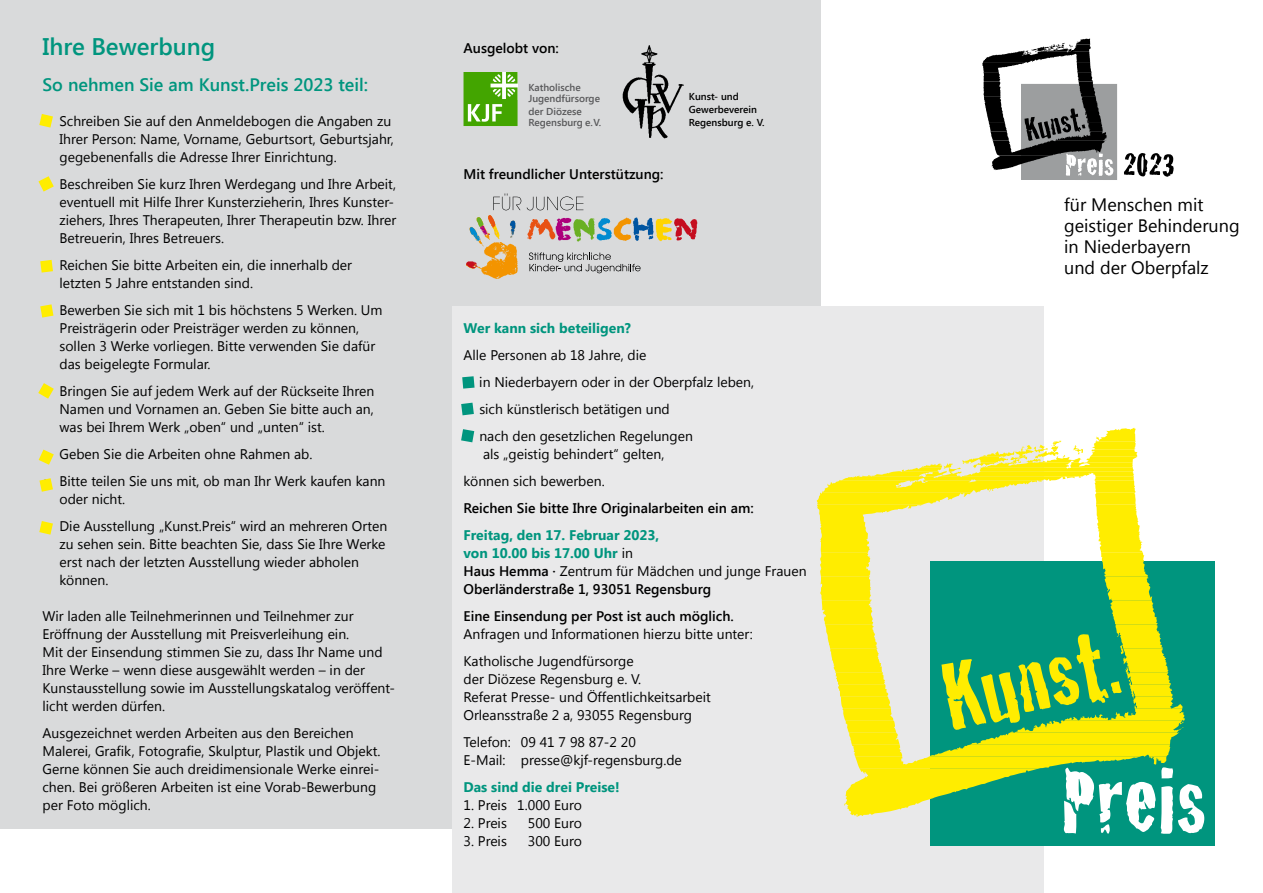
<style>
.page{position:relative;width:1263px;height:893px;background:#fff}
.page>*{position:absolute;margin:0;border:0;box-sizing:border-box;transform-origin:0 0}
.t1{font:600 24px "Segoe UI";color:#00957e}
.t2{font:18px/21px "Segoe UI";color:#000}
.t3{font:600 18px "Segoe UI";color:#00957e}
.t4{font:13.95px/18px "Segoe UI";color:#000}
.t5{font:700 13.95px/18px "Segoe UI";color:#00957e}
.t6{font:600 13.95px "Segoe UI";color:#000}
.t7{font:600 10.05px/11.9px "Segoe UI";color:#58585a}
.t8{font:600 10.05px/13px "Segoe UI";color:#000}
.s1{font-weight:400;color:#000}
.s2{font-weight:600;color:#000}
</style>
<div class="page">
<div style="left:0;top:0;width:821px;height:828px;background:#d9dadb"></div>
<div style="left:453px;top:306px;width:591px;height:587px;background:#e9e9ea"></div>
<div style="left:931px;top:562px;width:284px;height:284px;background:#00957e"></div>
<img style="left:623px;top:45px;width:61px;height:94px">
<svg style="left:817px;top:428px;width:387px;height:406px"></svg>
<svg style="left:39px;top:114px;width:14px;height:14px"></svg>
<svg style="left:39px;top:521px;width:14px;height:14px"></svg>
<svg style="left:462px;top:376px;width:12px;height:13px"></svg>
<svg style="left:40px;top:304px;width:13px;height:14px"></svg>
<svg style="left:38px;top:176px;width:16px;height:16px"></svg>
<svg style="left:39px;top:478px;width:14px;height:14px"></svg>
<svg style="left:38px;top:383px;width:16px;height:16px"></svg>
<svg style="left:461px;top:429px;width:13px;height:13px"></svg>
<svg style="left:40px;top:260px;width:13px;height:13px"></svg>
<svg style="left:461px;top:403px;width:13px;height:12px"></svg>
<svg style="left:39px;top:450px;width:15px;height:15px"></svg>
<svg style="left:1124px;top:153px;width:50px;height:24px"></svg>
<div style="left:1021px;top:84px;width:96px;height:96px;background:#9c9e9f"></div>
<svg style="left:982px;top:38px;width:131px;height:138px"></svg>
<svg style="left:463px;top:72px;width:54px;height:54px;background:#69b734"></svg>
<img style="left:478px;top:235px;width:40px;height:44px">
<svg style="left:529px;top:252px;width:112px;height:21px"></svg>
<svg style="left:493px;top:193px;width:28px;height:17px"></svg>
<svg style="left:527px;top:196px;width:56px;height:14px"></svg>
<img style="left:527px;top:217px;width:170px;height:25px">
<svg style="left:466px;top:261px;width:12px;height:8px"></svg>
<img style="left:469px;top:226px;width:12px;height:15px">
<svg style="left:476px;top:217px;width:14px;height:18px"></svg>
<img style="left:508px;top:220px;width:8px;height:20px">
<img style="left:490px;top:226px;width:10px;height:13px">
<img style="left:487px;top:215px;width:9px;height:14px">
<h1 class="t1" style="left:43px;top:30px;width:174px">Ihre Bewerbung</h1>
<p class="t3" style="left:43px;top:72px;width:327px">So nehmen Sie am Kunst.Preis 2023 teil:</p>
<p class="t4" style="left:60px;top:111px;width:336px;text-indent:-17px">• Schreiben Sie auf den Anmeldebogen die Angaben zu<br>Ihrer Person: Name, Vorname, Geburtsort, Geburtsjahr, gegebenenfalls die Adresse Ihrer Einrichtung.</p>
<p class="t4" style="left:60px;top:174px;width:338px;text-indent:-17px">• Beschreiben Sie kurz Ihren Werdegang und Ihre Arbeit, eventuell mit Hilfe Ihrer Kunsterzieherin, Ihres Kunster&shy;ziehers, Ihres Therapeuten, Ihrer Therapeutin bzw. Ihrer Betreuerin, Ihres Betreuers.</p>
<p class="t4" style="left:60px;top:255px;width:294px;text-indent:-17px">• Reichen Sie bitte Arbeiten ein, die innerhalb der letzten 5 Jahre entstanden sind.</p>
<p class="t4" style="left:60px;top:300px;width:324px;text-indent:-17px">• Bewerben Sie sich mit 1 bis höchstens 5 Werken. Um Preisträgerin oder Preisträger werden zu können, sollen 3 Werke vorliegen. Bitte verwenden Sie dafür das beigelegte Formular.</p>
<p class="t4" style="left:60px;top:381px;width:316px;text-align:justify;text-indent:-17px">• Bringen Sie auf jedem Werk auf der Rückseite Ihren Namen und Vornamen an. Geben Sie bitte auch an, was bei Ihrem Werk „oben“ und „unten“ ist.</p>
<p class="t4" style="left:43px;top:444px;width:271px">• Geben Sie die Arbeiten ohne Rahmen ab.</p>
<p class="t4" style="left:60px;top:471px;width:327px;text-indent:-17px">• Bitte teilen Sie uns mit, ob man Ihr Werk kaufen kann oder nicht.</p>
<p class="t4" style="left:60px;top:516px;width:329px;text-indent:-17px">• Die Ausstellung „Kunst.Preis“ wird an mehreren Orten zu sehen sein. Bitte beachten Sie, dass Sie Ihre Werke erst nach der letzten Ausstellung wieder abholen können.</p>
<p class="t4" style="left:43px;top:606px;width:354px">Wir laden alle Teilnehmerinnen und Teilnehmer zur Eröffnung der Ausstellung mit Preisverleihung ein.<br>Mit der Einsendung stimmen Sie zu, dass Ihr Name und Ihre Werke – wenn diese ausgewählt werden – in der Kunstausstellung sowie im Ausstellungskatalog veröffent&shy;licht werden dürfen.</p>
<p class="t4" style="left:43px;top:723px;width:339px">Ausgezeichnet werden Arbeiten aus den Bereichen Malerei, Grafik, Fotografie, Skulptur, Plastik und Objekt.<br>Gerne können Sie auch dreidimensionale Werke einrei&shy;chen. Bei größeren Arbeiten ist eine Vorab-Bewerbung per Foto möglich.</p>
<p class="t6" style="left:463px;top:38px;width:97px">Ausgelobt von:</p>
<p class="t7" style="left:528px;top:81px;width:74px">Katholische<br>Jugendfürsorge der Diözese<br>Regensburg e.V.</p>
<p class="t8" style="left:689px;top:89px;width:77px">Kunst- und<br>Gewerbeverein<br>Regensburg e. V.</p>
<p class="t6" style="left:463px;top:164px;width:202px">Mit freundlicher Unterstützung:</p>
<p class="t5" style="left:463px;top:318px;width:169px">Wer kann sich beteiligen?</p>
<p class="t4" style="left:463px;top:345px;width:184px">Alle Personen ab 18 Jahre, die</p>
<p class="t4" style="left:466px;top:372px;width:290px">• in Niederbayern oder in der Oberpfalz leben,</p>
<p class="t4" style="left:466px;top:399px;width:205px">• sich künstlerisch betätigen und</p>
<p class="t4" style="left:483px;top:426px;width:211px;text-indent:-17px">• nach den gesetzlichen Regelungen als „geistig behindert“ gelten,</p>
<p class="t4" style="left:463px;top:471px;width:143px">können sich bewerben.</p>
<p class="t6" style="left:463px;top:498px;width:292px">Reichen Sie bitte Ihre Originalarbeiten ein am:</p>
<p class="t5" style="left:463px;top:525px;width:344px">Freitag, den 17. Februar 2023,<br>von 10.00 bis 17.00 Uhr <span class="s1">in<br></span><span class="s2">Haus Hemma ·</span> <span class="s1">Zentrum für Mädchen und junge Frauen </span><span class="s2">Oberländerstraße 1, 93051 Regensburg</span></p>
<p class="t6" style="left:463px;top:606px;width:272px">Eine Einsendung per Post ist auch möglich.</p>
<p class="t4" style="left:463px;top:620px;width:291px;line-height:27px">Anfragen und Informationen hierzu bitte unter:<br>Katholische Jugendfürsorge</p>
<p class="t4" style="left:463px;top:669px;width:249px">der Diözese Regensburg e. V.<br>Referat Presse- und Öffentlichkeitsarbeit<br>Orleansstraße 2 a, 93055 Regensburg</p>
<p class="t4" style="left:463px;top:732px;width:220px">Telefon: 09 41 7 98 87-2 20<br>E-Mail: presse@kjf-regensburg.de</p>
<p class="t5" style="left:463px;top:777px;width:158px">Das sind die drei Preise!</p>
<p class="t4" style="left:463px;top:795px;width:120px">1. Preis 1.000 Euro</p>
<p class="t4" style="left:463px;top:813px;width:45px">2. Preis</p>
<p class="t4" style="left:528px;top:813px;width:56px">500 Euro</p>
<p class="t4" style="left:463px;top:831px;width:45px">3. Preis</p>
<p class="t4" style="left:528px;top:831px;width:56px">300 Euro</p>
<p class="t2" style="left:1064px;top:193px;width:177px">für Menschen mit geistiger Behinderung in Niederbayern<br>und der Oberpfalz</p>
</div>
